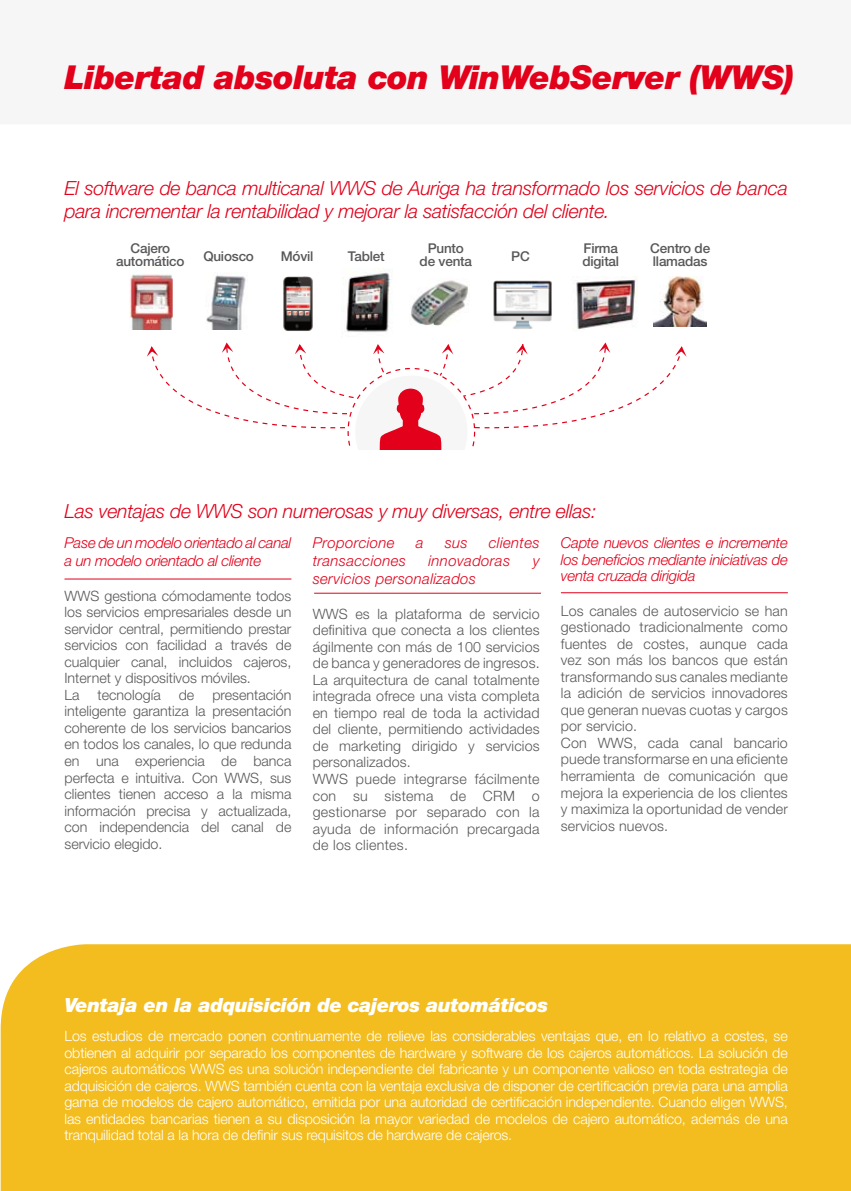
<style>
.page{position:relative;width:851px;height:1191px;background:#fff}
.page>*{position:absolute;margin:0;border:0;box-sizing:border-box;transform-origin:0 0}
.t1{font:italic 900 33px "Helvetica Neue LT Pro";letter-spacing:-.015em;color:#e2001a}
.t2{font:italic 300 19.5px/22.5px "Helvetica Neue LT Pro";letter-spacing:-.015em;color:#e2001a}
.t3{font:italic 900 19.5px "Helvetica Neue LT Pro";letter-spacing:-.015em;color:#fff}
.t4{font:italic 300 15px/16.5px "Helvetica Neue LT Pro";letter-spacing:-.02em;color:#e2001a}
.t5{font:italic 300 15px "Helvetica Neue LT Pro";letter-spacing:.02em;color:#e2001a}
.t6{font:300 14.25px/16.5px "Helvetica Neue LT Pro";letter-spacing:.01em;color:#58585a}
.t7{font:300 14.25px/16.5px "Helvetica Neue LT Pro";letter-spacing:-.01em;color:#fff;text-align:justify}
.t8{font:500 13.5px/13.5px "Helvetica Neue LT Pro";letter-spacing:-.015em;color:#58585a;text-align:center}
</style>
<div class="page">
<div style="left:1px;top:944px;width:849px;height:247px;background:#f3bd1f"></div>
<hr style="left:64px;top:579px;width:227px;height:1px;background:#e2001a">
<hr style="left:314px;top:593px;width:227px;height:1px;background:#e2001a">
<hr style="left:561px;top:592px;width:226px;height:1px;background:#e2001a">
<svg style="left:147px;top:342px;width:539px;height:108px"></svg>
<img style="left:653px;top:276px;width:53px;height:50px">
<img style="left:576px;top:276px;width:61px;height:54px">
<img style="left:493px;top:280px;width:59px;height:49px">
<img style="left:410px;top:280px;width:60px;height:46px">
<img style="left:346px;top:268px;width:47px;height:64px">
<img style="left:283px;top:276px;width:30px;height:55px">
<img style="left:206px;top:275px;width:40px;height:55px">
<img style="left:129px;top:274px;width:44px;height:56px">
<h1 class="t1" style="left:64px;top:57px;width:731px">Libertad absoluta con WinWebServer (WWS)</h1>
<h2 class="t2" style="left:64px;top:177px;width:724px">El software de banca multicanal WWS de Auriga ha transformado los servicios de banca para incrementar la rentabilidad y mejorar la satisfacción del cliente.</h2>
<p class="t8" style="left:116px;top:241px;width:70px">Cajero automático</p>
<p class="t8" style="left:203px;top:249px;width:52px">Quiosco</p>
<p class="t8" style="left:281px;top:249px;width:34px">Móvil</p>
<p class="t8" style="left:348px;top:249px;width:38px">Tablet</p>
<p class="t8" style="left:419px;top:241px;width:54px">Punto de venta</p>
<p class="t8" style="left:511px;top:249px;width:20px">PC</p>
<p class="t8" style="left:582px;top:241px;width:38px;text-align:left">Firma digital</p>
<p class="t8" style="left:650px;top:241px;width:61px;text-align:left">Centro de llamadas</p>
<h2 class="t2" style="left:64px;top:499px;width:533px">Las ventajas de WWS son numerosas y muy diversas, entre ellas:</h2>
<p class="t4" style="left:64px;top:534px;width:228px;line-height:18px">Pase de un modelo orientado al canal a un modelo orientado al cliente</p>
<p class="t6" style="left:64px;top:587px;width:228px">WWS gestiona cómodamente todos los servicios empresariales desde un servidor central, permitiendo prestar servicios con facilidad a través de cualquier canal, incluidos cajeros,<br>Internet y dispositivos móviles.<br>La</p>
<p class="t6" style="left:64px;top:686px;width:228px;text-align:justify;text-indent:148px">presentación inteligente garantiza la presentación coherente de los servicios bancarios en todos los canales, lo que redunda en una experiencia de banca perfecta e intuitiva. Con WWS, sus clientes tienen acceso a la misma información precisa y actualizada, con independencia del canal de servicio elegido.</p>
<p class="t6" style="left:98px;top:686px;width:65px">tecnología</p>
<p class="t6" style="left:179px;top:686px;width:17px">de</p>
<p class="t5" style="left:312px;top:534px;width:83px">Proporcione</p>
<p class="t4" style="left:416px;top:534px;width:9px">a</p>
<p class="t4" style="left:444px;top:534px;width:25px">sus</p>
<p class="t5" style="left:489px;top:534px;width:52px">clientes</p>
<p class="t5" style="left:312px;top:552px;width:95px">transacciones</p>
<p class="t5" style="left:428px;top:552px;width:83px">innovadoras</p>
<p class="t4" style="left:532px;top:552px;width:8px">y</p>
<p class="t5" style="left:312px;top:570px;width:165px">servicios personalizados</p>
<p class="t6" style="left:312px;top:605px;width:228px">WWS es la plataforma de servicio definitiva que conecta a los clientes ágilmente con más de 100 servicios de banca y generadores de ingresos.<br>La arquitectura de canal totalmente integrada ofrece una vista completa en tiempo real de toda la actividad del cliente, permitiendo actividades de marketing dirigido y servicios personalizados.<br>WWS puede integrarse fácilmente con su sistema de CRM o gestionarse por separado con la ayuda de información precargada de los clientes.</p>
<p class="t4" style="left:561px;top:534px;width:228px;text-align:justify">Capte nuevos clientes e incremente los beneficios mediante iniciativas de venta cruzada dirigida</p>
<p class="t6" style="left:561px;top:602px;width:228px">Los canales de autoservicio se han gestionado tradicionalmente como fuentes de costes, aunque cada vez son más los bancos que están transformando sus canales mediante la adición de servicios innovadores que generan nuevas cuotas y cargos por servicio.<br>Con WWS, cada canal bancario puede transformarse en una eficiente herramienta de comunicación que mejora la experiencia de los clientes y maximiza la oportunidad de vender servicios nuevos.</p>
<h2 class="t3" style="left:64px;top:993px;width:485px">Ventaja en la adquisición de cajeros automáticos</h2>
<p class="t7" style="left:64px;top:1027px;width:724px">Los estudios de mercado ponen continuamente de relieve las considerables ventajas que, en lo relativo a costes, se obtienen al adquirir por separado los componentes de hardware y software de los cajeros automáticos. La solución de cajeros automáticos WWS es una solución independiente del fabricante y un componente valioso en toda estrategia de adquisición de cajeros. WWS también cuenta con la ventaja exclusiva de disponer de certificación previa para una amplia gama de modelos de cajero automático, emitida por una autoridad de certificación independiente. Cuando eligen WWS, las entidades bancarias tienen a su disposición la mayor variedad de modelos de cajero automático, además de una tranquilidad total a la hora de definir sus requisitos de hardware de cajeros.</p>
</div>
